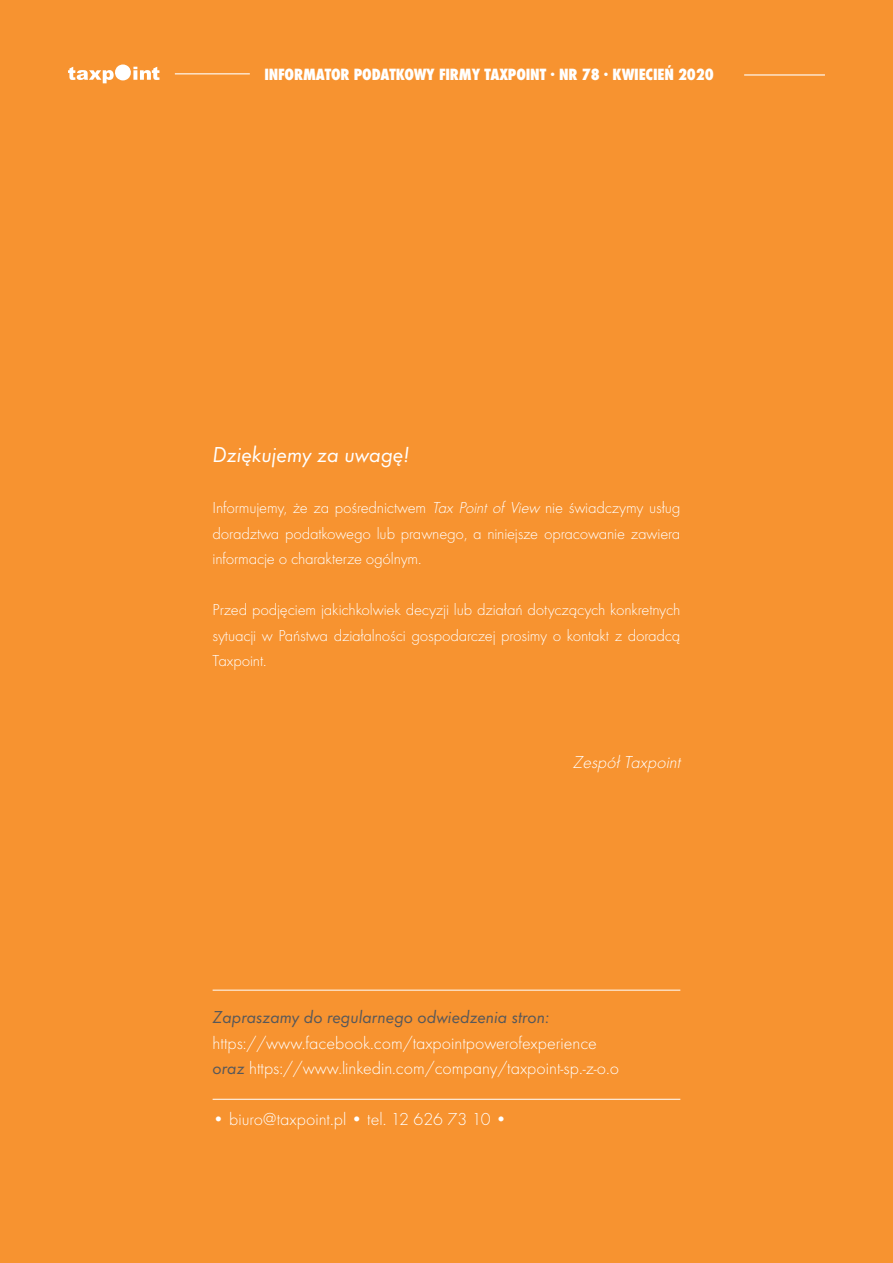
<style>
.page{position:relative;width:893px;height:1263px;background:#f79330}
.page>*{position:absolute;margin:0;border:0;box-sizing:border-box;transform-origin:0 0}
.t1{font:22.5px "Futura TOT Book Obli";color:#fff}
.t2{font:18px "Futura TOT Ligh";color:#fff}
.t3{font:18px "Futura TOT Book Obli";color:#57585a}
.t4{font:italic 18px "Futura TOT Ligh";color:#fff}
.t5{font:16.5px/25.5px "Futura TOT Ligh";letter-spacing:-.01em;color:#fff;text-align:justify}
.t6{font:800 condensed 15px "Futura";letter-spacing:-.01em;color:#fff}
.s1{font-style:italic}
.s2{font-family:"Futura TOT Book Obli";color:#57585a}
</style>
<div class="page">
<hr style="left:744px;top:74px;width:81px;height:2px;background:#fff">
<svg style="left:68px;top:64px;width:92px;height:19px"></svg>
<hr style="left:175px;top:73px;width:75px;height:1px;background:#fff">
<hr style="left:213px;top:1099px;width:467px;height:1px;background:#fff">
<hr style="left:213px;top:990px;width:467px;height:1px;background:#fff">
<p class="t6" style="left:264px;top:64px;width:451px">INFORMATOR PODATKOWY FIRMY TAXPOINT · NR 78 · KWIECIEŃ 2020</p>
<p class="t1" style="left:213px;top:441px;width:198px">Dziękujemy za uwagę!</p>
<p class="t5" style="left:213px;top:495px;width:469px">Informujemy, że za pośrednictwem <span class="s1">Tax Point of View</span> nie świadczymy usług doradztwa podatkowego lub prawnego, a niniejsze opracowanie zawiera informacje o charakterze ogólnym.</p>
<p class="t5" style="left:213px;top:597px;width:469px">Przed podjęciem jakichkolwiek decyzji lub działań dotyczących konkretnych sytuacji w Państwa działalności gospodarczej prosimy o kontakt z doradcą Taxpoint.</p>
<p class="t4" style="left:572px;top:752px;width:113px">ZespółTaxpoint</p>
<p class="t3" style="left:213px;top:1006px;width:338px">Zapraszamy do regularnego odwiedzenia stron:</p>
<p class="t2" style="left:213px;top:1032px;width:386px">https://www.facebook.com/taxpointpowerofexperience</p>
<p class="t2" style="left:213px;top:1058px;width:408px"><span class="s2">oraz</span> https://www.linkedin.com/company/taxpoint-sp.-z-o.o</p>
<p class="t2" style="left:213px;top:1109px;width:296px">• biuro@taxpoint.pl • tel. 12 626 73 10 •</p>
</div>
